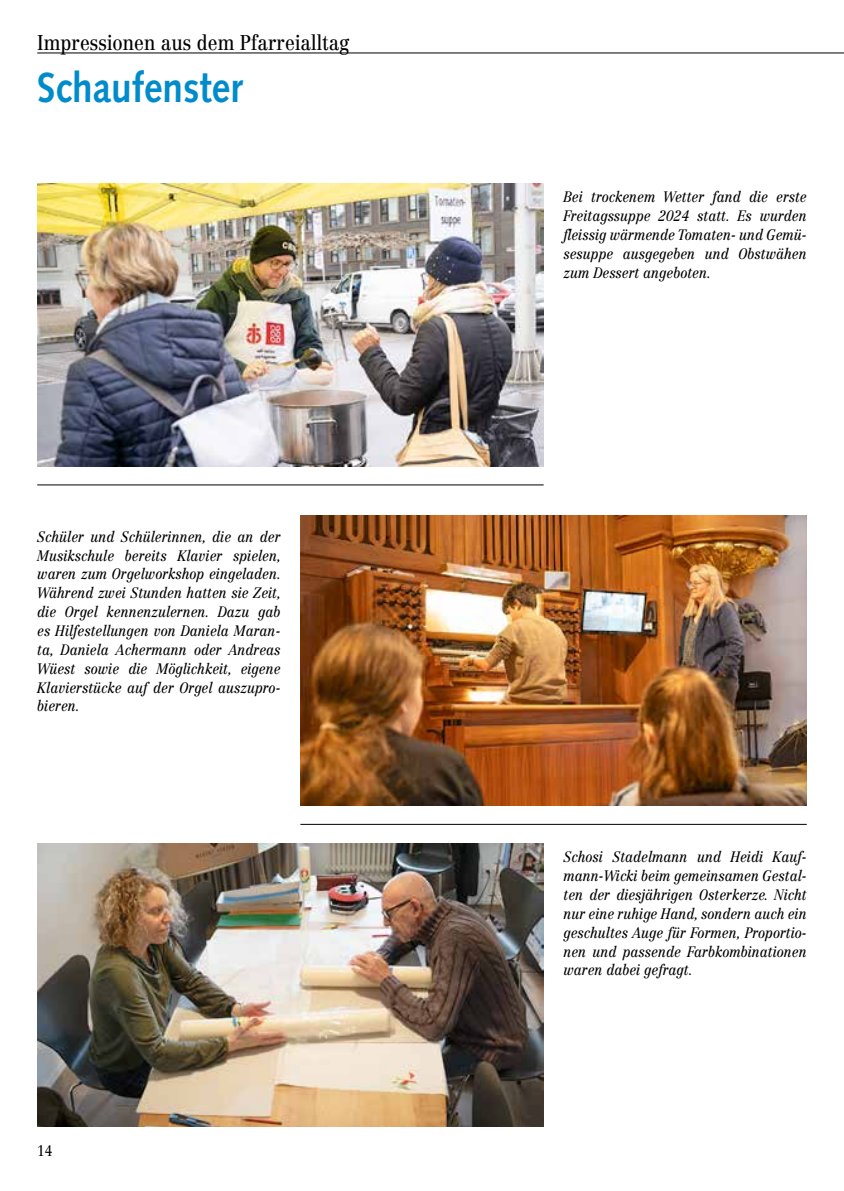
<style>
.page{position:relative;width:844px;height:1191px;background:#fff}
.page>*{position:absolute;margin:0;border:0;box-sizing:border-box;transform-origin:0 0}
.t1{font:700 42px "Syntax LT Std";color:#008bcb;scale:.88 1}
.t2{font:21px "Centennial LT Std";color:#000;scale:.88 1}
.t3{font:italic 14.88px/18.9px "Centennial LT Std";color:#000;text-align:justify;scale:.88 1}
.t4{font:14.88px "Centennial LT Std";color:#000;scale:.88 1}
</style>
<div class="page">
<hr style="left:37px;top:53px;width:806px;height:1px;background:#000">
<img style="left:37px;top:183px;width:506px;height:283px">
<img style="left:300px;top:515px;width:506px;height:290px">
<img style="left:37px;top:843px;width:506px;height:283px">
<hr style="left:37px;top:484px;width:506px;height:1px;background:#000">
<hr style="left:300px;top:824px;width:506px;height:1px;background:#000">
<h2 class="t2" style="left:37px;top:30px;width:356px">Impressionen aus dem Pfarreialltag</h2>
<h1 class="t1" style="left:37px;top:64px;width:235px">Schaufenster</h1>
<p class="t3" style="left:37px;top:527px;width:278px">Schüler und Schülerinnen, die an der Musikschule bereits Klavier spielen, waren zum Orgelworkshop eingeladen.<br>Während zwei Stunden hatten sie Zeit, die Orgel kennenzulernen. Dazu gab es Hilfestellungen von Daniela Maran&shy;ta, Daniela Achermann oder Andreas Wüest sowie die Möglichkeit, eigene Klavierstücke auf der Orgel auszupro&shy;bieren.</p>
<p class="t4" style="left:37px;top:1142px;width:19px">14</p>
<p class="t3" style="left:563px;top:187px;width:278px">Bei trockenem Wetter fand die erste Freitagssuppe 2024 statt. Es wurden fleissig wärmende Tomaten- und Gemü&shy;sesuppe ausgegeben und Obstwähen zum Dessert angeboten.</p>
<p class="t3" style="left:563px;top:847px;width:278px">Schosi Stadelmann und Heidi Kauf&shy;mann-Wicki beim gemeinsamen Gestal&shy;ten der diesjährigen Osterkerze. Nicht nur eine ruhige Hand, sondern auch ein geschultes Auge für Formen, Proportio&shy;nen und passende Farbkombinationen waren dabei gefragt.</p>
</div>
